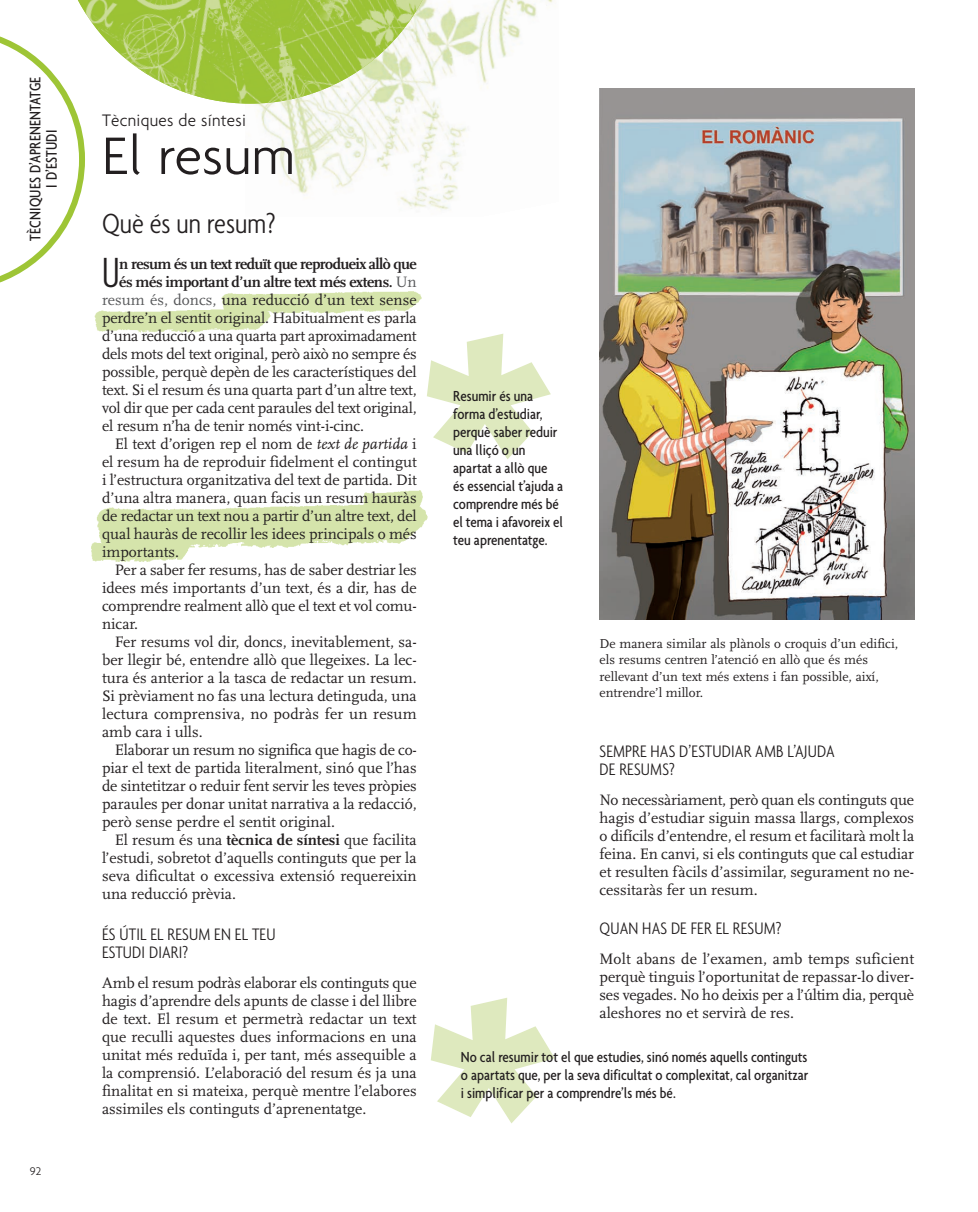
<style>
.page{position:relative;width:978px;height:1212px;background:#fff}
.page>*{position:absolute;margin:0;border:0;box-sizing:border-box;transform-origin:0 0}
.t1{font:300 57px "Agenda";color:#231f20}
.t2{font:300 extra-condensed 45.75px "Agenda";color:#231f20}
.t3{font:300 condensed 30px "Agenda";color:#231f20}
.t4{font:300 condensed 18px/18px "Agenda";letter-spacing:.01em;color:#231f20}
.t5{font:300 18px "Agenda";letter-spacing:.015em;color:#231f20;scale:.95 1}
.t6{font:500 condensed 16.5px/16.5px "Agenda";letter-spacing:.015em;color:#231f20;text-align:center;scale:.95 1}
.t7{font:15.75px/18px "Scala";color:#231f20;text-align:justify}
.t8{font:500 condensed 15.75px/18px "Agenda";color:#231f20}
.t9{font:700 15.75px "Scala";letter-spacing:-.035em;color:#231f20}
.t10{font:15.75px "Scala";letter-spacing:-.02em;color:#231f20}
.t11{font:13.5px/16.2px "Scala";color:#231f20}
.t12{font:300 12px "Agenda";color:#231f20}
.s1{font-weight:400;color:#57585a}
.s2{color:#57585a}
.s3{font-style:italic}
.s4{font-weight:700}
</style>
<div class="page">
<img style="left:430px;top:0;width:123px;height:210px">
<svg style="left:427px;top:334px;width:124px;height:125px"></svg>
<svg style="left:431px;top:998px;width:124px;height:125px"></svg>
<svg style="left:0;top:0;width:430px;height:283px"></svg>
<img style="left:600px;top:88px;width:314px;height:532px">
<img style="left:94px;top:309px;width:173px;height:24px">
<img style="left:220px;top:291px;width:202px;height:30px">
<img style="left:91px;top:543px;width:94px;height:19px">
<img style="left:93px;top:495px;width:335px;height:60px">
<img style="left:364px;top:490px;width:60px;height:30px">
<p class="t6" style="left:28px;top:241px;width:174px;rotate:-90deg">TÈCNIQUES D’APRENENTATGE<br>I D’ESTUDI</p>
<p class="t12" style="left:30px;top:1166px;width:13px">92</p>
<p class="t5" style="left:102px;top:113px;width:153px">Tècniques de síntesi</p>
<p class="t1" style="left:102px;top:133px;width:195px">El resum</p>
<p class="t3" style="left:102px;top:212px;width:175px">Què és un resum?</p>
<p class="t2" style="left:102px;top:256px;width:19px">U</p>
<p class="t9" style="left:119px;top:257px;width:299px">n resum és un text reduït que reprodueix allò que</p>
<p class="t9" style="left:119px;top:275px;width:299px">és més important d’un altre text més extens. <span class="s1">Un</span></p>
<p class="t7" style="left:102px;top:292px;width:316px"><span class="s2">resum és, doncs,</span> una reducció d’un text sense</p>
<p class="t7" style="left:102px;top:310px;width:316px">perdre’n el sentit original. Habitualment es parla</p>
<p class="t10" style="left:102px;top:329px;width:316px">d’una reducció a una quarta part aproximadament</p>
<p class="t7" style="left:102px;top:346px;width:316px">dels mots del text original, però això no sempre és</p>
<p class="t7" style="left:102px;top:364px;width:316px">possible, perquè depèn de les característiques del</p>
<p class="t7" style="left:102px;top:382px;width:316px">text. Si el resum és una quarta part d’un altre text,</p>
<p class="t7" style="left:102px;top:400px;width:316px">vol dir que per cada cent paraules del text original,</p>
<p class="t7" style="left:102px;top:418px;width:264px">el resum n’ha de tenir només vint-i-cinc.</p>
<p class="t7" style="left:115px;top:436px;width:303px">El text d’origen rep el nom de <span class="s3">text de partida</span> i</p>
<p class="t7" style="left:102px;top:454px;width:316px">el resum ha de reproduir fidelment el contingut</p>
<p class="t7" style="left:102px;top:472px;width:316px">i l’estructura organitzativa del text de partida. Dit</p>
<p class="t7" style="left:102px;top:490px;width:316px">d’una altra manera, quan facis un resum hauràs</p>
<p class="t7" style="left:102px;top:508px;width:316px">de redactar un text nou a partir d’un altre text, del</p>
<p class="t7" style="left:102px;top:526px;width:316px">qual hauràs de recollir les idees principals o més</p>
<p class="t7" style="left:102px;top:544px;width:79px">importants.</p>
<p class="t7" style="left:115px;top:562px;width:303px">Per a saber fer resums, has de saber destriar les</p>
<p class="t7" style="left:102px;top:580px;width:316px">idees més importants d’un text, és a dir, has de</p>
<p class="t7" style="left:102px;top:598px;width:316px">comprendre realment allò que el text et vol comu-</p>
<p class="t7" style="left:102px;top:616px;width:38px">nicar.</p>
<p class="t7" style="left:115px;top:634px;width:303px">Fer resums vol dir, doncs, inevitablement, sa-</p>
<p class="t7" style="left:102px;top:652px;width:316px">ber llegir bé, entendre allò que llegeixes. La lec-</p>
<p class="t7" style="left:102px;top:670px;width:316px">tura és anterior a la tasca de redactar un resum.</p>
<p class="t7" style="left:102px;top:688px;width:316px">Si prèviament no fas una lectura detinguda, una</p>
<p class="t7" style="left:102px;top:706px;width:316px">lectura comprensiva, no podràs fer un resum</p>
<p class="t7" style="left:102px;top:724px;width:102px">amb cara i ulls.</p>
<p class="t7" style="left:115px;top:742px;width:303px">Elaborar un resum no significa que hagis de co-</p>
<p class="t7" style="left:102px;top:760px;width:316px">piar el text de partida literalment, sinó que l’has</p>
<p class="t7" style="left:102px;top:778px;width:316px">de sintetitzar o reduir fent servir les teves pròpies</p>
<p class="t7" style="left:102px;top:796px;width:316px">paraules per donar unitat narrativa a la redacció,</p>
<p class="t7" style="left:102px;top:814px;width:235px">però sense perdre el sentit original.</p>
<p class="t7" style="left:115px;top:832px;width:303px">El resum és una <span class="s4">tècnica de síntesi</span> que facilita</p>
<p class="t7" style="left:102px;top:850px;width:316px">l’estudi, sobretot d’aquells continguts que per la</p>
<p class="t7" style="left:102px;top:868px;width:316px">seva dificultat o excessiva extensió requereixin</p>
<p class="t7" style="left:102px;top:886px;width:135px">una reducció prèvia.</p>
<p class="t4" style="left:102px;top:926px;width:175px">ÉS ÚTIL EL RESUM EN EL TEU<br>ESTUDI DIARI?</p>
<p class="t7" style="left:102px;top:974px;width:316px">Amb el resum podràs elaborar els continguts que hagis d’aprendre dels apunts de classe i del llibre de text. El resum et permetrà redactar un text que reculli aquestes dues informacions en una unitat més reduïda i, per tant, més assequible a la comprensió. L’elaboració del resum és ja una finalitat en si mateixa, perquè mentre l’elabores assimiles els continguts d’aprenentatge.</p>
<p class="t8" style="left:453px;top:389px;width:111px">Resumir és una forma d’estudiar, perquè saber reduir una lliçó o un apartat a allò que<br>és essencial t’ajuda a comprendre més bé el tema i afavoreix el teu aprenentatge.</p>
<p class="t11" style="left:600px;top:636px;width:300px">De manera similar als plànols o croquis d’un edifici, els resums centren l’atenció en allò que és més rellevant d’un text més extens i fan possible, així, entrendre’l millor.</p>
<p class="t4" style="left:600px;top:744px;width:237px">SEMPRE HAS D’ESTUDIAR AMB L’AJUDA<br>DE RESUMS?</p>
<p class="t7" style="left:600px;top:792px;width:316px">No necessàriament, però quan els continguts que hagis d’estudiar siguin massa llargs, complexos o difícils d’entendre, el resum et facilitarà molt la feina. En canvi, si els continguts que cal estudiar et resulten fàcils d’assimilar, segurament no ne&shy;cessitaràs fer un resum.</p>
<p class="t4" style="left:600px;top:921px;width:184px">QUAN HAS DE FER EL RESUM?</p>
<p class="t7" style="left:600px;top:951px;width:316px">Molt abans de l’examen, amb temps suficient perquè tinguis l’oportunitat de repassar-lo diver&shy;ses vegades. No ho deixis per a l’últim dia, perquè aleshores no et servirà de res.</p>
<p class="t8" style="left:461px;top:1050px;width:349px;text-align:justify">No cal resumir tot el que estudies, sinó només aquells continguts o apartats que, per la seva dificultat o complexitat, cal organitzar i simplificar per a comprendre’ls més bé.</p>
</div>
